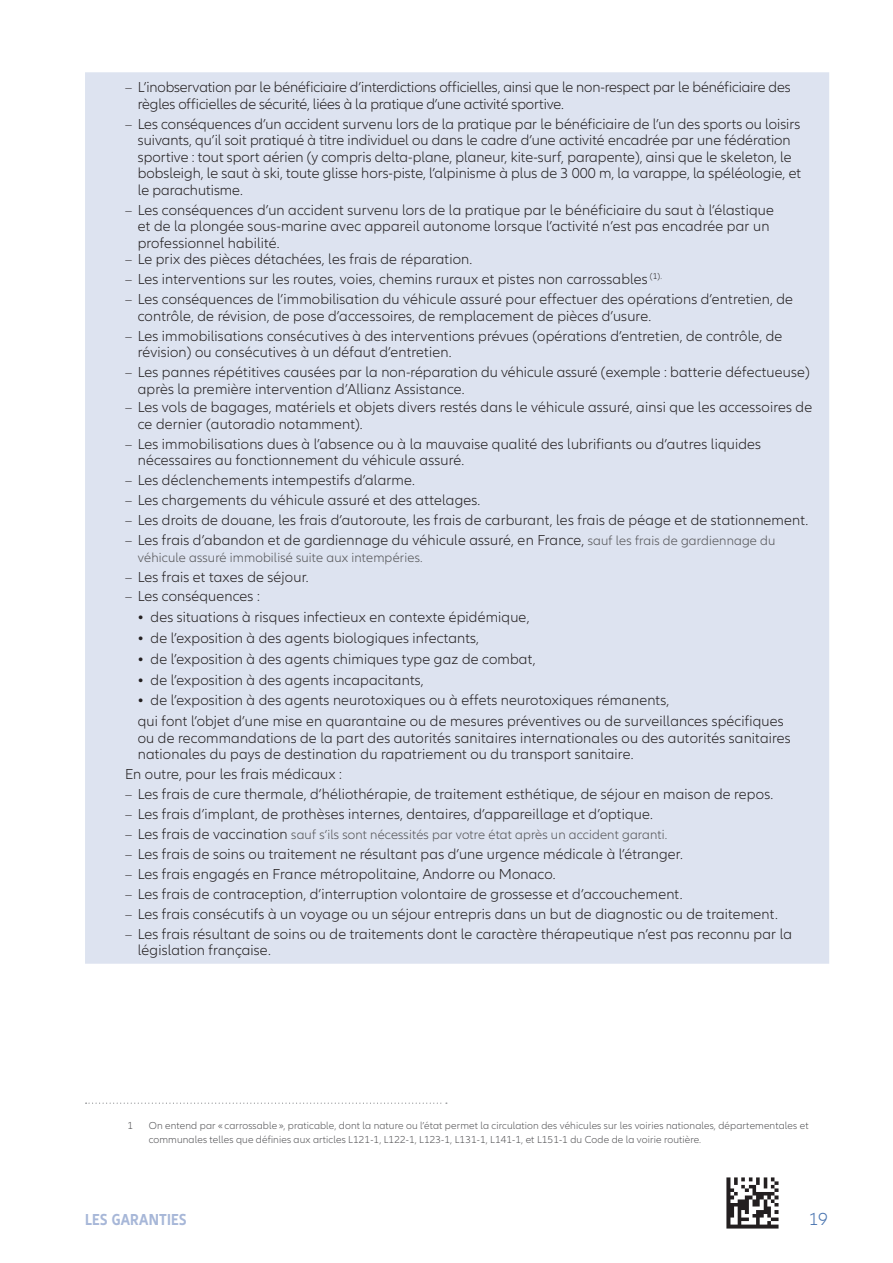
<style>
.page{position:relative;width:893px;height:1263px;background:#fff}
.page>*{position:absolute;margin:0;border:0;box-sizing:border-box;transform-origin:0 0}
.t1{font:300 18px "Allianz Neo";color:#4974b0}
.t2{font:700 condensed 16.5px "Allianz Neo";letter-spacing:.01em;color:#a7b7d8}
.t3{font:300 15px/16.5px "Allianz Neo";letter-spacing:.01em;color:#231f20}
.t4{font:300 15px/16.5px "Allianz Neo";letter-spacing:-.01em;color:#231f20}
.t5{font:300 13.5px "Allianz Neo";letter-spacing:.01em;color:#535355}
.t6{font:300 10.5px/13.5px "Allianz Neo";letter-spacing:.01em;color:#535355}
.s1{font-size:13.95px}
.s2{font-size:13.5px;color:#535355}
.s3{font-weight:700;font-size:13.95px}
.s4{font-size:13.95px;color:#231f20}
.s5{font-size:15px;color:#231f20}
</style>
<div class="page">
<img style="left:727px;top:1178px;width:51px;height:51px">
<div style="left:85px;top:72px;width:744px;height:892px;background:#dde3f0"></div>
<svg style="left:86px;top:1102px;width:361px;height:2px"></svg>
<p class="t4" style="left:138px;top:79px;width:654px;text-indent:-13px"><span class="s1">–</span> L’inobservation par le bénéficiaire d’interdictions officielles, ainsi que le non-respect par le bénéficiaire des règles officielles de sécurité, liées à la pratique d’une activité sportive.</p>
<p class="t3" style="left:138px;top:116px;width:665px;text-indent:-13px"><span class="s1">–</span> Les conséquences d’un accident survenu lors de la pratique par le bénéficiaire de l’un des sports ou loisirs suivants, qu’il soit pratiqué à titre individuel ou dans le cadre d’une activité encadrée par une fédération sportive : tout sport aérien (y compris delta-plane, planeur, kite-surf, parapente), ainsi que le skeleton, le bobsleigh, le saut à ski, toute glisse hors-piste, l’alpinisme à plus de 3 000 m, la varappe, la spéléologie, et le parachutisme.</p>
<p class="t3" style="left:138px;top:202px;width:638px;text-indent:-13px"><span class="s1">–</span> Les conséquences d’un accident survenu lors de la pratique par le bénéficiaire du saut à l’élastique et de la plongée sous-marine avec appareil autonome lorsque l’activité n’est pas encadrée par un professionnel habilité.</p>
<p class="t3" style="left:125px;top:251px;width:349px"><span class="s1">–</span> Le prix des pièces détachées, les frais de réparation.</p>
<p class="t3" style="left:125px;top:271px;width:538px"><span class="s1">–</span> Les interventions sur les routes, voies, chemins ruraux et pistes non carrossables <sup>(1).</sup></p>
<p class="t3" style="left:138px;top:291px;width:657px;text-indent:-13px"><span class="s1">–</span> Les conséquences de l’immobilisation du véhicule assuré pour effectuer des opérations d’entretien, de contrôle, de révision, de pose d’accessoires, de remplacement de pièces d’usure.</p>
<p class="t3" style="left:138px;top:328px;width:646px;text-indent:-13px"><span class="s1">–</span> Les immobilisations consécutives à des interventions prévues (opérations d’entretien, de contrôle, de révision) ou consécutives à un défaut d’entretien.</p>
<p class="t3" style="left:138px;top:364px;width:673px;text-indent:-13px"><span class="s1">–</span> Les pannes répétitives causées par la non-réparation du véhicule assuré (exemple : batterie défectueuse) après la première intervention d’Allianz Assistance.</p>
<p class="t3" style="left:138px;top:399px;width:676px;text-indent:-13px"><span class="s1">–</span> Les vols de bagages, matériels et objets divers restés dans le véhicule assuré, ainsi que les accessoires de ce dernier (autoradio notamment).</p>
<p class="t3" style="left:138px;top:436px;width:625px;text-indent:-13px"><span class="s1">–</span> Les immobilisations dues à l’absence ou à la mauvaise qualité des lubrifiants ou d’autres liquides nécessaires au fonctionnement du véhicule assuré.</p>
<p class="t3" style="left:125px;top:472px;width:291px"><span class="s1">–</span> Les déclenchements intempestifs d’alarme.</p>
<p class="t3" style="left:125px;top:492px;width:357px"><span class="s1">–</span> Les chargements du véhicule assuré et des attelages.</p>
<p class="t3" style="left:125px;top:512px;width:685px"><span class="s1">–</span> Les droits de douane, les frais d’autoroute, les frais de carburant, les frais de péage et de stationnement.</p>
<p class="t3" style="left:125px;top:532px;width:652px"><span class="s1">–</span> Les frais d’abandon et de gardiennage du véhicule assuré, en France, <span class="s2">sauf les frais de gardiennage du</span></p>
<p class="t5" style="left:138px;top:549px;width:286px">véhicule assuré immobilisé suite aux intempéries.</p>
<p class="t3" style="left:125px;top:569px;width:185px"><span class="s1">–</span> Les frais et taxes de séjour.</p>
<p class="t3" style="left:125px;top:589px;width:136px"><span class="s1">–</span> Les conséquences :</p>
<p class="t3" style="left:138px;top:609px;width:393px"><span class="s3">•</span> des situations à risques infectieux en contexte épidémique,</p>
<p class="t3" style="left:138px;top:630px;width:343px"><span class="s3">•</span> de l’exposition à des agents biologiques infectants,</p>
<p class="t3" style="left:138px;top:651px;width:399px"><span class="s3">•</span> de l’exposition à des agents chimiques type gaz de combat,</p>
<p class="t3" style="left:138px;top:672px;width:287px"><span class="s3">•</span> de l’exposition à des agents incapacitants,</p>
<p class="t3" style="left:138px;top:690px;width:647px;line-height:20.7px"><span class="s3">•</span> de l’exposition à des agents neurotoxiques ou à effets neurotoxiques rémanents,<br>qui font l’objet d’une mise en quarantaine ou de mesures préventives ou de surveillances spécifiques</p>
<p class="t3" style="left:138px;top:730px;width:654px">ou de recommandations de la part des autorités sanitaires internationales ou des autorités sanitaires nationales du pays de destination du rapatriement ou du transport sanitaire.</p>
<p class="t3" style="left:125px;top:766px;width:218px">En outre, pour les frais médicaux :</p>
<p class="t3" style="left:125px;top:786px;width:650px"><span class="s1">–</span> Les frais de cure thermale, d’héliothérapie, de traitement esthétique, de séjour en maison de repos.</p>
<p class="t3" style="left:125px;top:806px;width:529px"><span class="s1">–</span> Les frais d’implant, de prothèses internes, dentaires, d’appareillage et d’optique.</p>
<p class="t5" style="left:125px;top:827px;width:544px"><span class="s4">–</span> <span class="s5">Les frais de vaccination</span> sauf s’ils sont nécessités par votre état après un accident garanti.</p>
<p class="t3" style="left:125px;top:846px;width:559px"><span class="s1">–</span> Les frais de soins ou traitement ne résultant pas d’une urgence médicale à l’étranger.</p>
<p class="t3" style="left:125px;top:866px;width:432px"><span class="s1">–</span> Les frais engagés en France métropolitaine, Andorre ou Monaco.</p>
<p class="t3" style="left:125px;top:886px;width:559px"><span class="s1">–</span> Les frais de contraception, d’interruption volontaire de grossesse et d’accouchement.</p>
<p class="t3" style="left:125px;top:906px;width:654px"><span class="s1">–</span> Les frais consécutifs à un voyage ou un séjour entrepris dans un but de diagnostic ou de traitement.</p>
<p class="t3" style="left:138px;top:926px;width:656px;text-indent:-13px"><span class="s1">–</span> Les frais résultant de soins ou de traitements dont le caractère thérapeutique n’est pas reconnu par la législation française.</p>
<p class="t6" style="left:128px;top:1119px;width:7px">1</p>
<p class="t6" style="left:149px;top:1119px;width:661px">On entend par « carrossable », praticable, dont la nature ou l’état permet la circulation des véhicules sur les voiries nationales, départementales et communales telles que définies aux articles L121-1, L122-1, L123-1, L131-1, L141-1, et L151-1 du Code de la voirie routière.</p>
<p class="t2" style="left:85px;top:1210px;width:103px">LES GARANTIES</p>
<p class="t1" style="left:809px;top:1208px;width:20px">19</p>
</div>
